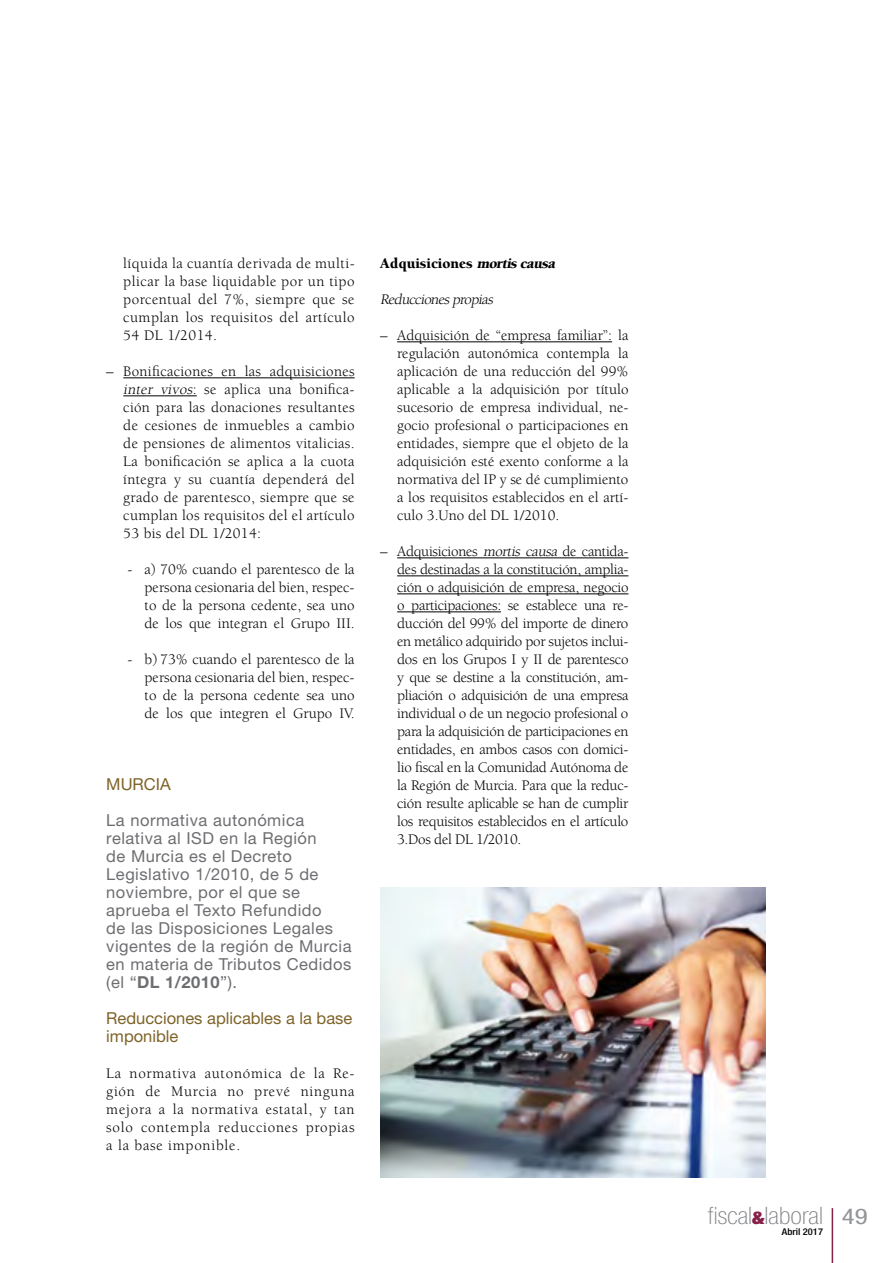
<style>
.page{position:relative;width:893px;height:1263px;background:#fff}
.page>*{position:absolute;margin:0;border:0;box-sizing:border-box;transform-origin:0 0}
.t1{font:100 condensed 24px "Helvetica Neue LT Std";color:#808285;scale:1.12 1}
.t2{font:condensed 21.6px "Helvetica Neue LT Std";color:#939598;scale:1.25 1}
.t3{font:16.5px/18px "Helvetica Neue LT Std";letter-spacing:.03em;color:#6d6e71}
.t4{font:16.5px/18px "Helvetica Neue LT Std";color:#7e6328}
.t5{font:15px/18px "Berkeley Std";color:#000;text-align:justify}
.t6{font:900 15px "Berkeley Std";color:#000}
.t7{font:italic 15px "Berkeley Std";color:#000}
.t8{font:500 condensed 9.3px "Helvetica Neue LT Std";color:#000;scale:1.12 1}
.s1{font-style:italic}
.s2{font-weight:700}
.s3{font-weight:900;font-size:17.4px;color:#862149}
</style>
<div class="page">
<hr style="left:832px;top:1208px;width:1px;height:55px;background:#862149">
<hr style="left:123px;top:377px;width:232px;height:1px;background:#000">
<hr style="left:123px;top:395px;width:74px;height:1px;background:#000">
<hr style="left:397px;top:341px;width:215px;height:1px;background:#000">
<hr style="left:397px;top:557px;width:231px;height:1px;background:#000">
<hr style="left:397px;top:575px;width:231px;height:1px;background:#000">
<hr style="left:397px;top:593px;width:231px;height:1px;background:#000">
<hr style="left:397px;top:611px;width:104px;height:1px;background:#000">
<img style="left:380px;top:888px;width:385px;height:290px">
<p class="t5" style="left:123px;top:255px;width:233px">líquida la cuantía derivada de multi&shy;plicar la base liquidable por un tipo porcentual del 7%, siempre que se cumplan los requisitos del artículo 54 DL 1/2014.</p>
<p class="t5" style="left:123px;top:363px;width:233px;text-indent:-17px">– Bonificaciones en las adquisiciones <span class="s1">inter vivos</span>: se aplica una bonifica&shy;ción para las donaciones resultantes de cesiones de inmuebles a cambio de pensiones de alimentos vitalicias.<br>La bonificación se aplica a la cuota íntegra y su cuantía dependerá del grado de parentesco, siempre que se cumplan los requisitos del el artículo 53 bis del DL 1/2014:</p>
<p class="t5" style="left:145px;top:561px;width:212px;text-indent:-17px">- a) 70% cuando el parentesco de la persona cesionaria del bien, respec&shy;to de la persona cedente, sea uno de los que integran el Grupo III.</p>
<p class="t5" style="left:145px;top:651px;width:212px;text-indent:-17px">- b) 73% cuando el parentesco de la persona cesionaria del bien, respec&shy;to de la persona cedente sea uno de los que integren el Grupo IV.</p>
<p class="t4" style="left:106px;top:775px;width:66px">MURCIA</p>
<p class="t3" style="left:106px;top:811px;width:247px">La normativa autonómica relativa al ISD en la Región<br>de Murcia es el Decreto<br>Legislativo 1/2010, de 5 de noviembre, por el que se aprueba el Texto Refundido<br>de las Disposiciones Legales vigentes de la región de Murcia en materia de Tributos Cedidos (el “<span class="s2">DL 1/2010</span>”).</p>
<p class="t4" style="left:106px;top:1009px;width:247px">Reducciones aplicables a la base imponible</p>
<p class="t5" style="left:106px;top:1065px;width:250px">La normativa autonómica de la Re&shy;gión de Murcia no prevé ninguna mejora a la normativa estatal, y tan solo contempla reducciones propias a la base imponible.</p>
<p class="t6" style="left:380px;top:256px;width:180px">Adquisiciones <span class="s1">mortiscausa</span></p>
<p class="t7" style="left:380px;top:292px;width:117px">Reduccionespropias</p>
<p class="t5" style="left:397px;top:327px;width:233px;text-indent:-17px">– Adquisición de “empresa familiar”: la regulación autonómica contempla la aplicación de una reducción del 99% aplicable a la adquisición por título sucesorio de empresa individual, ne&shy;gocio profesional o participaciones en entidades, siempre que el objeto de la adquisición esté exento conforme a la normativa del IP y se dé cumplimiento a los requisitos establecidos en el artí&shy;culo 3.Uno del DL 1/2010.</p>
<p class="t5" style="left:397px;top:543px;width:233px;text-indent:-17px">– Adquisiciones <span class="s1">mortis causa</span> de cantida&shy;des destinadas a la constitución, amplia&shy;ción o adquisición de empresa, negocio o participaciones: se establece una re&shy;ducción del 99% del importe de dinero en metálico adquirido por sujetos inclui&shy;dos en los Grupos I y II de parentesco y que se destine a la constitución, am&shy;pliación o adquisición de una empresa individual o de un negocio profesional o para la adquisición de participaciones en entidades, en ambos casos con domici&shy;lio fiscal en la Comunidad Autónoma de la Región de Murcia. Para que la reduc&shy;ción resulte aplicable se han de cumplir los requisitos establecidos en el artículo 3.Dos del DL 1/2010.</p>
<h1 class="t1" style="left:708px;top:1202px;width:104px">fiscal<span class="s3">&amp;</span>laboral</h1>
<p class="t8" style="left:782px;top:1226px;width:38px">Abril 2017</p>
<h2 class="t2" style="left:842px;top:1203px;width:22px">49</h2>
</div>
